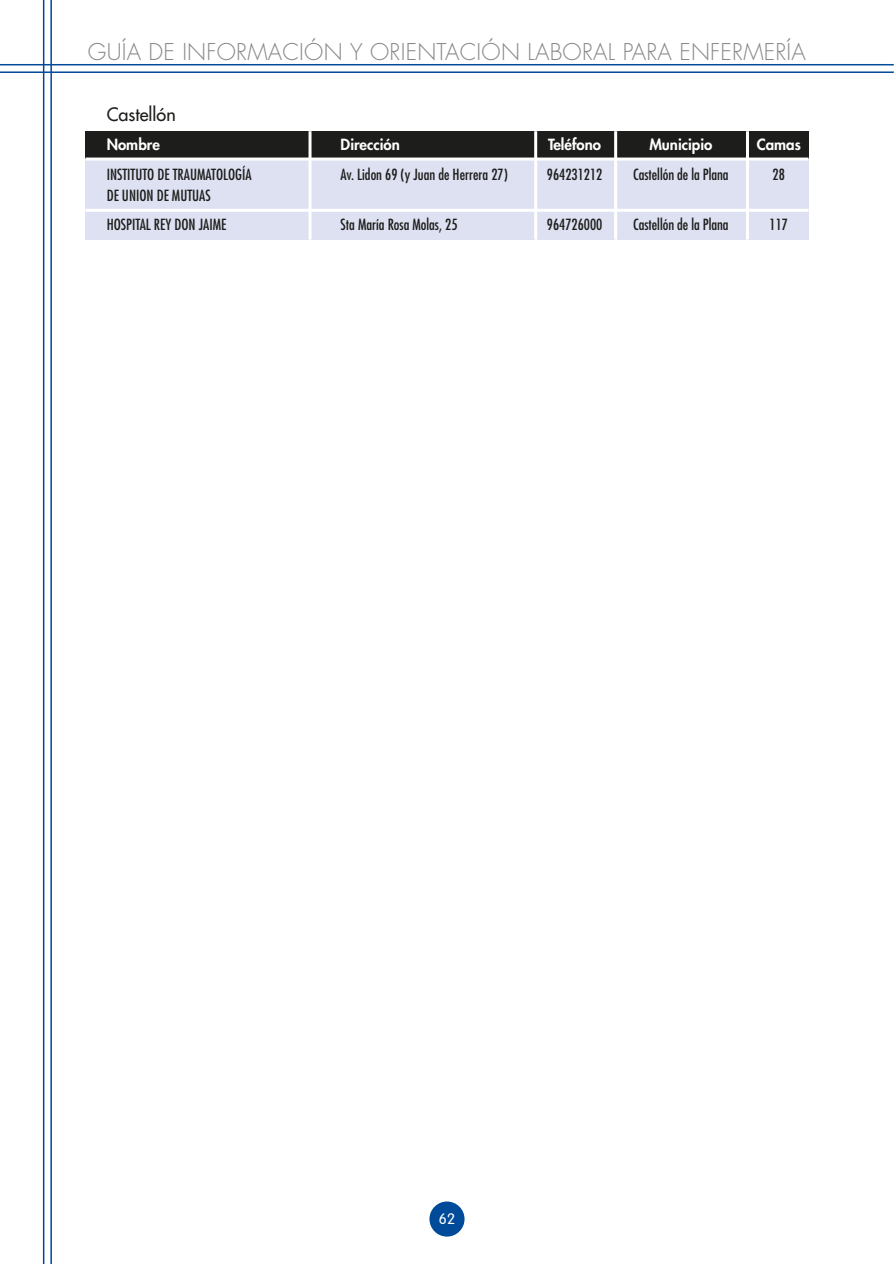
<style>
.page{position:relative;width:894px;height:1264px;background:#fff}
.page>*{position:absolute;margin:0;border:0;box-sizing:border-box;transform-origin:0 0}
.t1{font:300 22.5px "Futura";letter-spacing:.01em;color:#878787}
.t2{font:18px "Futura";color:#1d1d1b}
.t3{font:condensed 15px/29.5px "Futura";color:#1d1d1b}
.t4{font:800 15px "Futura";color:#fff}
.t5{font:300 15px "VAG Rounded";color:#fff}
</style>
<div class="page">
<div style="left:429px;top:1201px;width:35px;height:35px;background:#004a9a;border-radius:50%"></div>
<hr style="left:50px;top:0;width:2px;height:1264px;background:#004a9a">
<hr style="left:43px;top:0;width:1px;height:1264px;background:#004a9a">
<hr style="left:0;top:64px;width:893px;height:1px;background:#004a9a">
<hr style="left:0;top:71px;width:893px;height:2px;background:#004a9a">
<div style="left:85px;top:157px;width:723px;height:83px;background:#dee1f2"></div>
<div style="left:85px;top:131px;width:723px;height:28px;background:#1d1d1b"></div>
<hr style="left:85px;top:209px;width:723px;height:3px;background:#fff">
<hr style="left:85px;top:157px;width:723px;height:3px;background:#fff">
<hr style="left:308px;top:131px;width:3px;height:109px;background:#fff">
<hr style="left:534px;top:131px;width:3px;height:109px;background:#fff">
<hr style="left:614px;top:131px;width:3px;height:109px;background:#fff">
<hr style="left:746px;top:131px;width:3px;height:109px;background:#fff">
<h1 class="t1" style="left:88px;top:38px;width:719px">GUÍA DE INFORMACIÓN Y ORIENTACIÓN LABORAL PARA ENFERMERÍA</h1>
<p class="t2" style="left:107px;top:103px;width:71px">Castellón</p>
<p class="t4" style="left:107px;top:135px;width:55px">Nombre</p>
<p class="t4" style="left:341px;top:135px;width:61px">Dirección</p>
<p class="t4" style="left:548px;top:135px;width:54px">Teléfono</p>
<p class="t4" style="left:649px;top:135px;width:65px">Municipio</p>
<p class="t4" style="left:756px;top:135px;width:46px">Camas</p>
<p class="t3" style="left:107px;top:159px;width:146px">INSTITUTO DE TRAUMATOLOGÍA</p>
<p class="t3" style="left:341px;top:159px;width:169px">Av. Lidon 69 (y Juan de Herrera 27)</p>
<p class="t3" style="left:547px;top:159px;width:57px">964231212</p>
<p class="t3" style="left:633px;top:159px;width:97px">Castellón de la Plana</p>
<p class="t3" style="left:772px;top:159px;width:14px">28</p>
<p class="t3" style="left:107px;top:180px;width:121px">DE UNION DE MUTUAS<br>HOSPITAL REY DON JAIME</p>
<p class="t3" style="left:341px;top:210px;width:118px">Sta María Rosa Molas, 25</p>
<p class="t3" style="left:547px;top:210px;width:57px">964726000</p>
<p class="t3" style="left:633px;top:210px;width:97px">Castellón de la Plana</p>
<p class="t3" style="left:769px;top:210px;width:20px">117</p>
<p class="t5" style="left:439px;top:1210px;width:18px">62</p>
</div>
